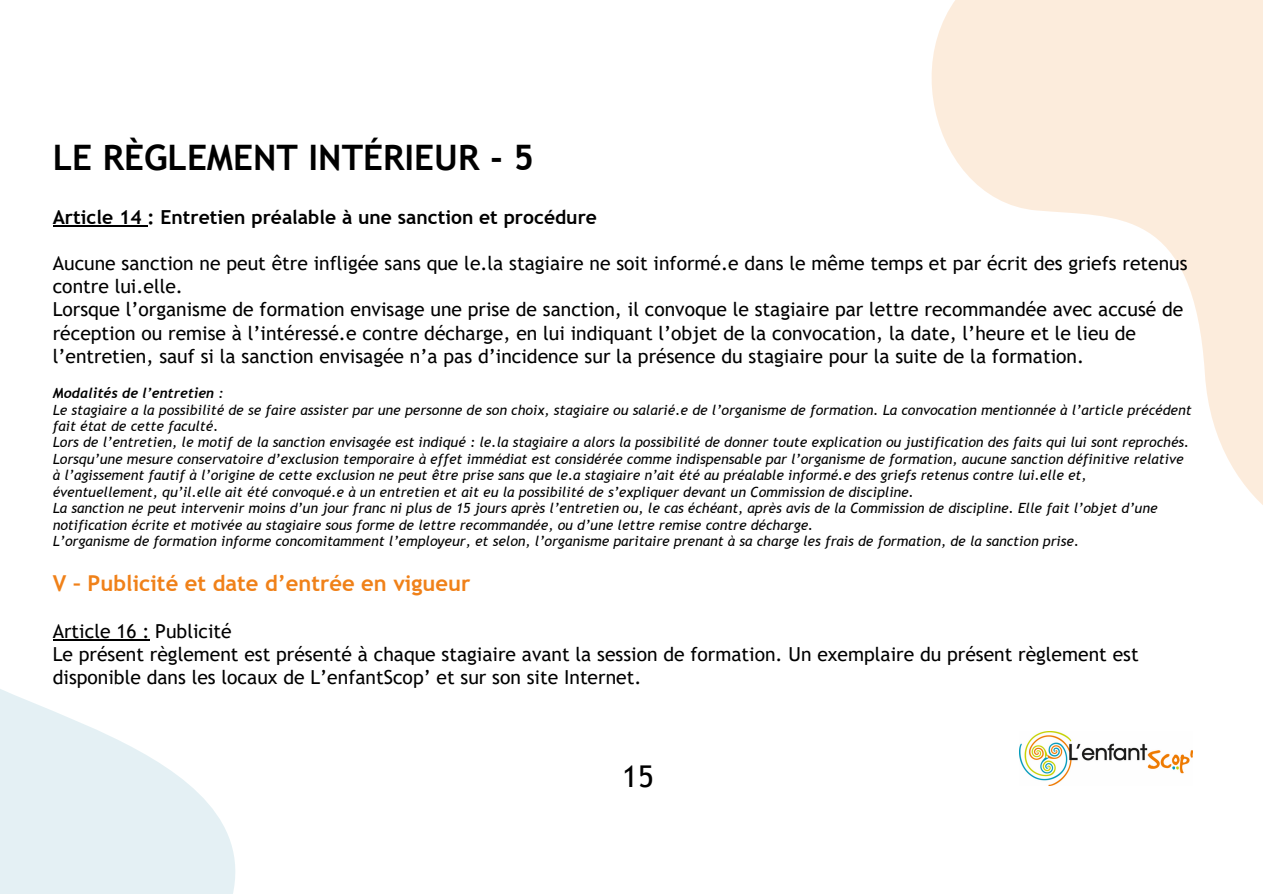
<style>
.page{position:relative;width:1263px;height:894px;background:#fff}
.page>*{position:absolute;margin:0;border:0;box-sizing:border-box;transform-origin:0 0}
.t1{font:700 35.1px "Trebuchet MS";color:#000}
.t2{font:30px "Trebuchet MS";color:#000}
.t3{font:700 21.9px "Trebuchet MS";color:#f08119}
.t4{font:19.35px/23px "Trebuchet MS";color:#000}
.t5{font:700 19.35px "Trebuchet MS";color:#000}
.t6{font:italic 14.1px/16.5px "Trebuchet MS";color:#000}
.t7{font:italic 700 14.1px "Trebuchet";color:#000}
</style>
<div class="page">
<svg style="left:931px;top:0;width:332px;height:505px;fill:#fcecdc"></svg>
<svg style="left:0;top:639px;width:235px;height:254px;fill:#e4f0f4"></svg>
<hr style="left:53px;top:225px;width:95px;height:2px;background:#000">
<hr style="left:53px;top:639px;width:96px;height:1px;background:#000">
<img style="left:1019px;top:731px;width:173px;height:54px">
<h2 class="t1" style="left:53px;top:137px;width:483px">LE RÈGLEMENT INTÉRIEUR - 5</h2>
<p class="t5" style="left:53px;top:206px;width:546px">Article 14 : Entretien préalable à une sanction et procédure</p>
<h1 class="t4" style="left:53px;top:252px;width:1136px">Aucune sanction ne peut être infligée sans que le.la stagiaire ne soit informé.e dans le même temps et par écrit des griefs retenus contre lui.elle.<br>Lorsque l’organisme de formation envisage une prise de sanction, il convoque le stagiaire par lettre recommandée avec accusé de réception ou remise à l’intéressé.e contre décharge, en lui indiquant l’objet de la convocation, la date, l’heure et le lieu de l’entretien, sauf si la sanction envisagée n’a pas d’incidence sur la présence du stagiaire pour la suite de la formation.</h1>
<h3 class="t7" style="left:53px;top:385px;width:172px">Modalités de l’entretien :</h3>
<h4 class="t6" style="left:53px;top:401px;width:1140px">Le stagiaire a la possibilité de se faire assister par une personne de son choix, stagiaire ou salarié.e de l’organisme de formation. La convocation mentionnée à l’article précédent fait état de cette faculté.</h4>
<p class="t6" style="left:53px;top:434px;width:1138px">Lors de l’entretien, le motif de la sanction envisagée est indiqué : le.la stagiaire a alors la possibilité de donner toute explication ou justification des faits qui lui sont reprochés.<br>Lorsqu’une mesure conservatoire d’exclusion temporaire à effet immédiat est considérée comme indispensable par l’organisme de formation, aucune sanction définitive relative à l’agissement fautif à l’origine de cette exclusion ne peut être prise sans que le.a stagiaire n’ait été au préalable informé.e des griefs retenus contre lui.elle et, éventuellement, qu’il.elle ait été convoqué.e à un entretien et ait eu la possibilité de s’expliquer devant un Commission de discipline.</p>
<p class="t6" style="left:53px;top:500px;width:1106px">La sanction ne peut intervenir moins d’un jour franc ni plus de 15 jours après l’entretien ou, le cas échéant, après avis de la Commission de discipline. Elle fait l’objet d’une notification écrite et motivée au stagiaire sous forme de lettre recommandée, ou d’une lettre remise contre décharge.</p>
<p class="t6" style="left:53px;top:532px;width:1028px">L’organisme de formation informe concomitamment l’employeur, et selon, l’organisme paritaire prenant à sa charge les frais de formation, de la sanction prise.</p>
<p class="t3" style="left:53px;top:570px;width:419px">V – Publicité et date d’entrée en vigueur</p>
<p class="t4" style="left:53px;top:619px;width:1087px">Article 16 : Publicité<br>Le présent règlement est présenté à chaque stagiaire avant la session de formation. Un exemplaire du présent règlement est disponible dans les locaux de L’enfantScop’ et sur son site Internet.</p>
<h2 class="t2" style="left:622px;top:758px;width:33px">15</h2>
</div>
